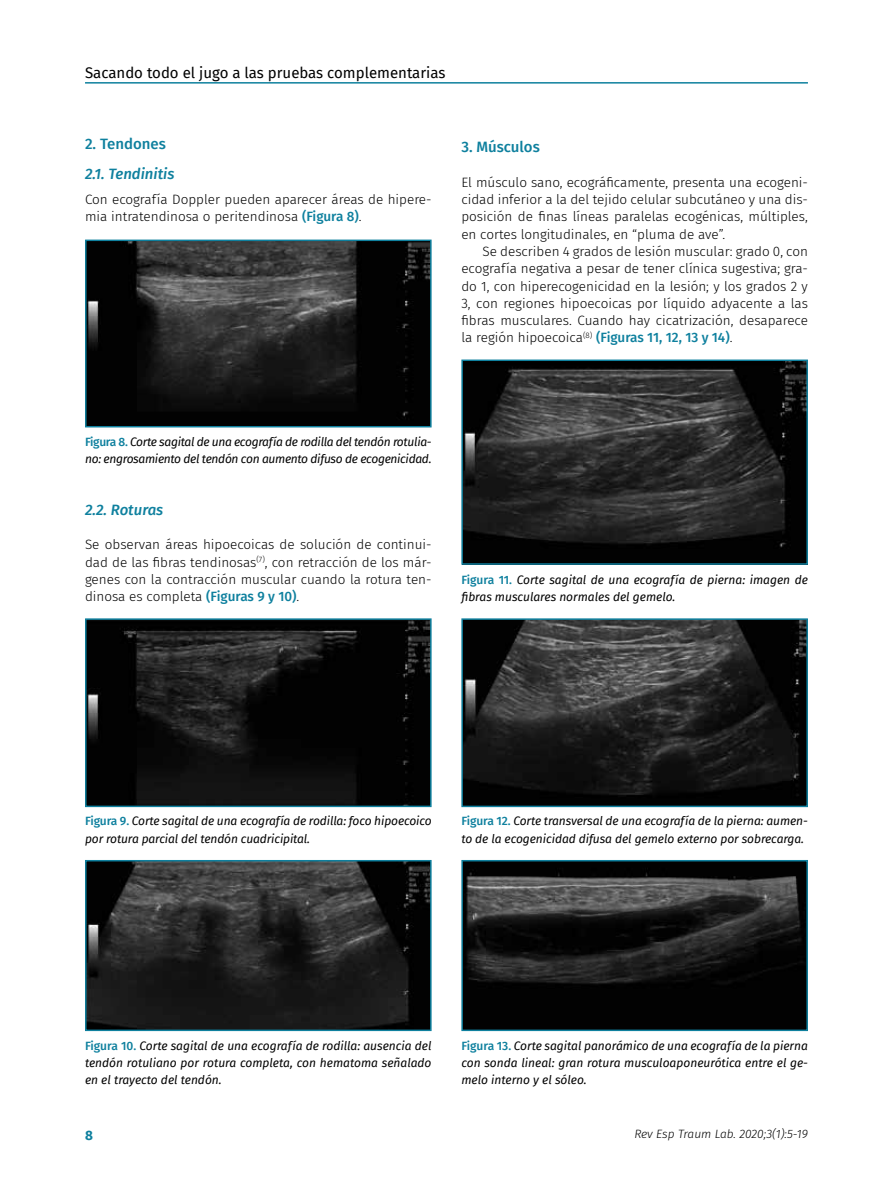
<style>
.page{position:relative;width:893px;height:1191px;background:#fff}
.page>*{position:absolute;margin:0;border:0;box-sizing:border-box;transform-origin:0 0}
.t1{font:15px "Fira Sans";color:#000}
.t2{font:italic 500 15px "Fira Sans";color:#0e809e}
.t3{font:500 15px "Fira Sans";color:#0e809e}
.t4{font:300 13.5px/17.2px "Fira Sans";color:#000;text-align:justify}
.t5{font:700 13.5px "Fira Sans";color:#0e809e}
.t6{font:italic 12px/17.2px "Fira Sans";letter-spacing:-.01em;color:#000}
.t7{font:italic 300 12px "Fira Sans";color:#000}
.s1{font-weight:500;color:#0e809e}
.s2{font-weight:500;font-style:normal;color:#0e809e}
</style>
<div class="page">
<hr style="left:85px;top:82px;width:723px;height:2px;background:#0e809e">
<img style="left:88px;top:242px;width:341px;height:182px">
<div style="left:85px;top:239px;width:347px;height:188px;border:2px solid #0e809e"></div>
<img style="left:464px;top:362px;width:341px;height:200px">
<div style="left:461px;top:359px;width:347px;height:206px;border:2px solid #0e809e"></div>
<img style="left:464px;top:621px;width:341px;height:183px">
<div style="left:461px;top:618px;width:347px;height:189px;border:2px solid #0e809e"></div>
<img style="left:88px;top:621px;width:341px;height:183px">
<div style="left:85px;top:618px;width:347px;height:189px;border:2px solid #0e809e"></div>
<img style="left:88px;top:863px;width:341px;height:165px">
<div style="left:85px;top:860px;width:347px;height:171px;border:2px solid #0e809e"></div>
<img style="left:464px;top:863px;width:341px;height:165px">
<div style="left:461px;top:860px;width:347px;height:171px;border:2px solid #0e809e"></div>
<p class="t1" style="left:85px;top:61px;width:362px">Sacando todo el jugo a las pruebas complementarias</p>
<p class="t3" style="left:85px;top:132px;width:82px">2. Tendones</p>
<p class="t2" style="left:85px;top:162px;width:91px">2.1. Tendinitis</p>
<p class="t4" style="left:85px;top:191px;width:348px">Con ecografía Doppler pueden aparecer áreas de hipere&shy;mia intratendinosa o peritendinosa <span class="s1">(Figura 8)</span>.</p>
<p class="t3" style="left:461px;top:135px;width:80px">3. Músculos</p>
<p class="t4" style="left:461px;top:174px;width:348px">El músculo sano, ecográficamente, presenta una ecogeni&shy;cidad inferior a la del tejido celular subcutáneo y una dis&shy;posición de finas líneas paralelas ecogénicas, múltiples, en cortes longitudinales, en “pluma de ave”.</p>
<p class="t4" style="left:461px;top:243px;width:348px;text-indent:21px">Se describen 4 grados de lesión muscular: grado 0, con ecografía negativa a pesar de tener clínica sugestiva; gra&shy;do 1, con hiperecogenicidad en la lesión; y los grados 2 y 3, con regiones hipoecoicas por líquido adyacente a las fibras musculares. Cuando hay cicatrización, desaparece la región hipoecoica<sup>(8)</sup> <span class="s1">(Figuras 11, 12, 13 y 14)</span>.</p>
<p class="t6" style="left:85px;top:433px;width:348px"><span class="s2">Figura 8.</span> Corte sagital de una ecografía de rodilla del tendón rotulia&shy;no: engrosamiento del tendón con aumento difuso de ecogenicidad.</p>
<p class="t2" style="left:85px;top:497px;width:80px">2.2. Roturas</p>
<p class="t4" style="left:85px;top:536px;width:348px">Se observan áreas hipoecoicas de solución de continui&shy;dad de las fibras tendinosas<sup>(7)</sup>, con retracción de los már&shy;genes con la contracción muscular cuando la rotura ten&shy;dinosa es completa <span class="s1">(Figuras 9 y 10)</span>.</p>
<p class="t6" style="left:461px;top:571px;width:348px"><span class="s2">Figura 11.</span> Corte sagital de una ecografía de pierna: imagen de fibras musculares normales del gemelo.</p>
<p class="t6" style="left:85px;top:812px;width:348px"><span class="s2">Figura 9.</span> Corte sagital de una ecografía de rodilla: foco hipoecoico por rotura parcial del tendón cuadricipital.</p>
<p class="t6" style="left:461px;top:812px;width:348px"><span class="s2">Figura 12.</span> Corte transversal de una ecografía de la pierna: aumen&shy;to de la ecogenicidad difusa del gemelo externo por sobrecarga.</p>
<p class="t6" style="left:85px;top:1036px;width:348px;text-align:justify"><span class="s2">Figura 10.</span> Corte sagital de una ecografía de rodilla: ausencia del tendón rotuliano por rotura completa, con hematoma señalado en el trayecto del tendón.</p>
<p class="t6" style="left:461px;top:1036px;width:348px;text-align:justify"><span class="s2">Figura 13.</span> Corte sagital panorámico de una ecografía de la pierna con sonda lineal: gran rotura musculoaponeurótica entre el ge&shy;melo interno y el sóleo.</p>
<p class="t5" style="left:85px;top:1123px;width:9px">8</p>
<p class="t7" style="left:634px;top:1125px;width:175px">Rev Esp Traum Lab. 2020;3(1):5-19</p>
</div>
